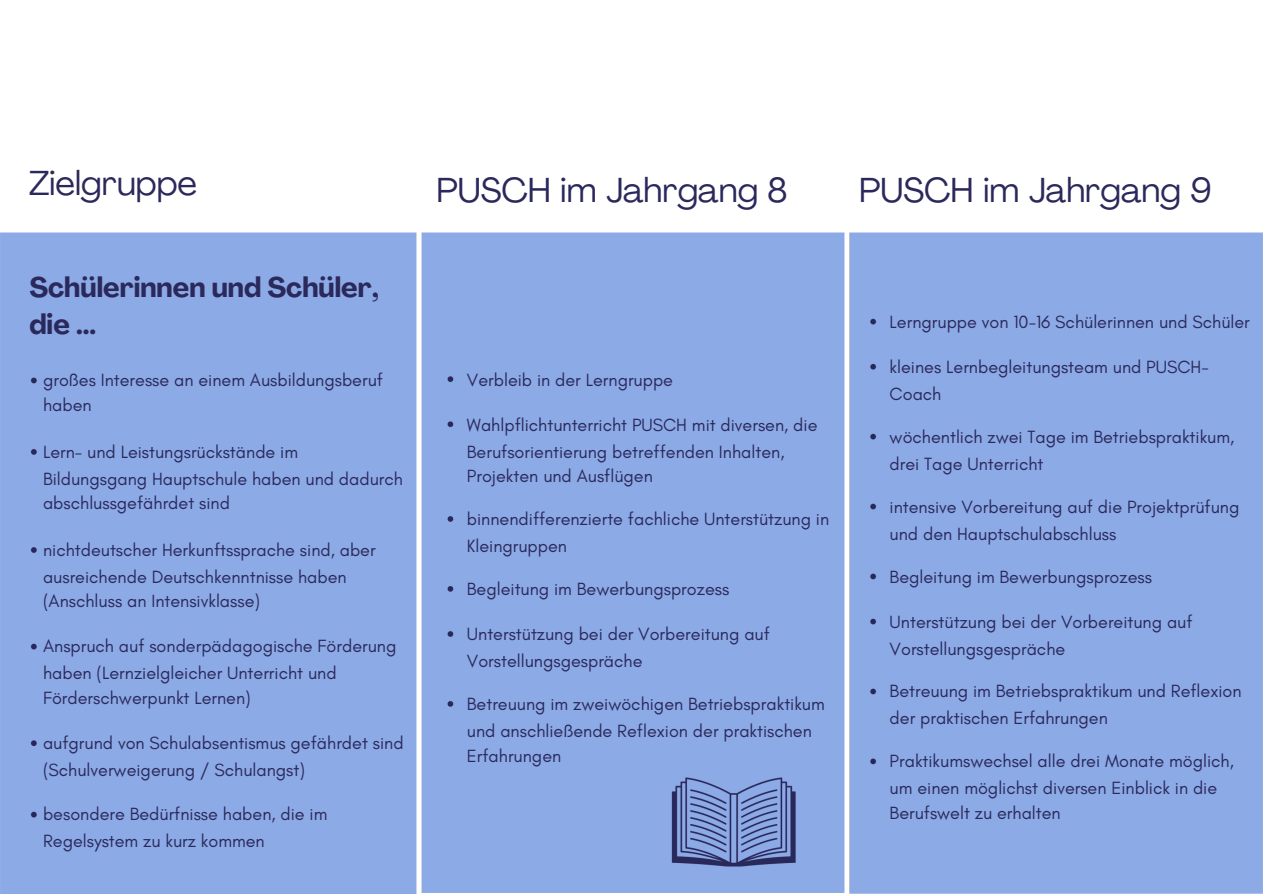
<style>
.page{position:relative;width:1263px;height:894px;background:#fff}
.page>*{position:absolute;margin:0;border:0;box-sizing:border-box;transform-origin:0 0}
.t1{font:34.2px "Agrandir";color:#2b295b}
.t2{font:700 27.75px/37.2px "Agrandir";color:#2b295b}
.t3{font:18px/24.8px "Glacial Indifference";color:#2b295b}
</style>
<div class="page">
<div style="left:0;top:232px;width:1263px;height:661px;background:#8caae6"></div>
<h1 class="t1" style="left:29px;top:169px;width:169px">Zielgruppe</h1>
<h1 class="t1" style="left:436px;top:176px;width:353px">PUSCH im Jahrgang 8</h1>
<h1 class="t1" style="left:859px;top:176px;width:354px">PUSCH im Jahrgang 9</h1>
<p class="t2" style="left:29px;top:271px;width:351px">Schülerinnen und Schüler, die ...</p>
<p class="t3" style="left:43px;top:367px;width:341px">großes Interesse an einem Ausbildungsberuf haben</p>
<h2 class="t3" style="left:43px;top:439px;width:257px">Lern- und Leistungsrückstände im</h2>
<p class="t3" style="left:43px;top:466px;width:361px">Bildungsgang Hauptschule haben und dadurch</p>
<p class="t3" style="left:43px;top:490px;width:188px">abschlussgefährdet sind</p>
<p class="t3" style="left:43px;top:536px;width:334px">nichtdeutscher Herkunftssprache sind, aber</p>
<p class="t3" style="left:43px;top:563px;width:305px">ausreichende Deutschkenntnisse haben</p>
<p class="t3" style="left:43px;top:588px;width:218px">(Anschluss an Intensivklasse)</p>
<p class="t3" style="left:43px;top:633px;width:355px">Anspruch auf sonderpädagogische Förderung</p>
<p class="t3" style="left:43px;top:660px;width:295px">haben (Lernzielgleicher Unterricht und</p>
<p class="t3" style="left:43px;top:685px;width:209px">Förderschwerpunkt Lernen)</p>
<p class="t3" style="left:43px;top:729px;width:362px">aufgrund von Schulabsentismus gefährdet sind</p>
<p class="t3" style="left:43px;top:756px;width:263px">(Schulverweigerung / Schulangst)</p>
<p class="t3" style="left:43px;top:800px;width:286px">besondere Bedürfnisse haben, die im</p>
<p class="t3" style="left:43px;top:827px;width:223px">Regelsystem zu kurz kommen</p>
<p class="t3" style="left:467px;top:367px;width:208px">Verbleib in der Lerngruppe</p>
<p class="t3" style="left:467px;top:412px;width:352px">Wahlpflichtunterricht PUSCH mit diversen, die</p>
<p class="t3" style="left:467px;top:439px;width:319px">Berufsorientierung betreffenden Inhalten,</p>
<p class="t3" style="left:467px;top:463px;width:187px">Projekten und Ausflügen</p>
<p class="t3" style="left:467px;top:506px;width:364px">binnendifferenzierte fachliche Unterstützung in</p>
<p class="t3" style="left:467px;top:533px;width:102px">Kleingruppen</p>
<p class="t3" style="left:467px;top:576px;width:264px">Begleitung im Bewerbungsprozess</p>
<p class="t3" style="left:467px;top:621px;width:304px">Unterstützung bei der Vorbereitung auf</p>
<p class="t3" style="left:467px;top:648px;width:177px">Vorstellungsgespräche</p>
<p class="t3" style="left:467px;top:691px;width:359px">Betreuung im zweiwöchigen Betriebspraktikum</p>
<p class="t3" style="left:467px;top:718px;width:347px">und anschließende Reflexion der praktischen</p>
<p class="t3" style="left:467px;top:742px;width:96px">Erfahrungen</p>
<p class="t3" style="left:890px;top:309px;width:362px">Lerngruppe von 10-16 Schülerinnen und Schüler</p>
<p class="t3" style="left:890px;top:354px;width:321px">kleines Lernbegleitungsteam und PUSCH-</p>
<p class="t3" style="left:890px;top:381px;width:53px">Coach</p>
<p class="t3" style="left:890px;top:424px;width:346px">wöchentlich zwei Tage im Betriebspraktikum,</p>
<p class="t3" style="left:890px;top:451px;width:155px">drei Tage Unterricht</p>
<p class="t3" style="left:890px;top:494px;width:351px">intensive Vorbereitung auf die Projektprüfung</p>
<p class="t3" style="left:890px;top:521px;width:228px">und den Hauptschulabschluss</p>
<p class="t3" style="left:890px;top:563px;width:264px">Begleitung im Bewerbungsprozess</p>
<p class="t3" style="left:890px;top:608px;width:304px">Unterstützung bei der Vorbereitung auf</p>
<p class="t3" style="left:890px;top:635px;width:177px">Vorstellungsgespräche</p>
<p class="t3" style="left:890px;top:678px;width:354px">Betreuung im Betriebspraktikum und Reflexion</p>
<p class="t3" style="left:890px;top:705px;width:220px">der praktischen Erfahrungen</p>
<p class="t3" style="left:890px;top:748px;width:346px">Praktikumswechsel alle drei Monate möglich,</p>
<p class="t3" style="left:890px;top:775px;width:329px">um einen möglichst diversen Einblick in die</p>
<p class="t3" style="left:890px;top:800px;width:173px">Berufswelt zu erhalten</p>
</div>
